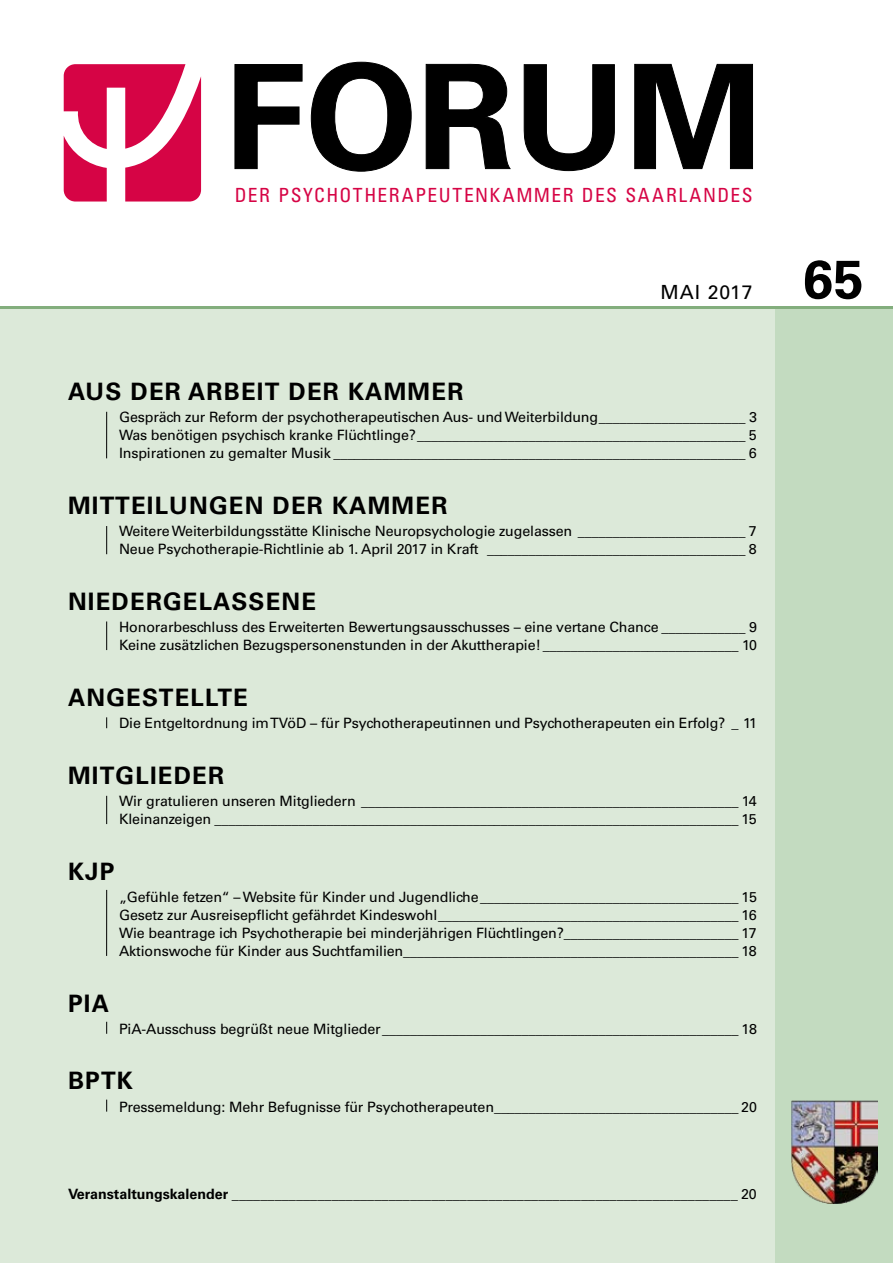
<style>
.page{position:relative;width:893px;height:1263px;background:#fff}
.page>*{position:absolute;margin:0;border:0;box-sizing:border-box;transform-origin:0 0}
.t1{font:700 54px "Univers LT Std";color:#000}
.t2{font:700 24px "Univers LT Std";letter-spacing:.05em;color:#000}
.t3{font:condensed 19.5px "Univers LT Std";letter-spacing:.08em;color:#d60445}
.t4{font:19.5px "Univers LT Std";letter-spacing:.05em;color:#000}
.t5{font:14.25px/18px "Univers LT Std";letter-spacing:-.01em;color:#000}
.s1{font-weight:700}
</style>
<div class="page">
<div style="left:0;top:308px;width:893px;height:955px;background:#dce9d9"></div>
<div style="left:776px;top:307px;width:117px;height:956px;background:#c3dbc0"></div>
<svg style="left:64px;top:64px;width:137px;height:138px"></svg>
<svg style="left:235px;top:64px;width:67px;height:105px"></svg>
<svg style="left:311px;top:62px;width:100px;height:109px"></svg>
<svg style="left:426px;top:64px;width:84px;height:105px"></svg>
<svg style="left:524px;top:65px;width:90px;height:106px"></svg>
<svg style="left:635px;top:64px;width:118px;height:105px"></svg>
<img style="left:792px;top:1100px;width:85px;height:103px">
<hr style="left:0;top:307px;width:893px;height:2px;background:#83ae7d">
<svg style="left:106px;top:526px;width:1px;height:28px"></svg>
<svg style="left:106px;top:796px;width:1px;height:28px"></svg>
<svg style="left:106px;top:621px;width:1px;height:29px"></svg>
<hr style="left:106px;top:412px;width:1px;height:46px;background:#000">
<hr style="left:106px;top:890px;width:1px;height:66px;background:#000">
<svg style="left:106px;top:1022px;width:1px;height:12px"></svg>
<svg style="left:106px;top:1099px;width:1px;height:12px"></svg>
<h3 class="t3" style="left:235px;top:182px;width:519px">DER PSYCHOTHERAPEUTENKAMMER DES SAARLANDES</h3>
<h3 class="t4" style="left:660px;top:280px;width:94px">Mai 2017</h3>
<h2 class="t2" style="left:68px;top:378px;width:397px">AUS DER ARBEIT DER KAMM ER</h2>
<p class="t5" style="left:119px;top:408px;width:639px;text-align:justify">Gespräch zur Reform der psychotherapeutischen Aus- und Weiterbildung_____________________ 3<br>Was benötigen psychisch kranke Flüchtlinge?_______________________________________________ 5<br>I nspirationen zu gemalter Musik ___________________________________________________________ 6</p>
<h2 class="t2" style="left:68px;top:491px;width:381px">MITTEILUNGEN DER KAMM ER</h2>
<p class="t5" style="left:119px;top:522px;width:639px">Weitere Weiterbildungsstätte Klinische Neuropsychologie zugelassen ________________________ 7<br>Neue Psychotherapie-Richtlinie ab 1. April 2017 in Kraft _____________________________________ 8</p>
<h2 class="t2" style="left:68px;top:587px;width:250px">NIEDERGELASSENE</h2>
<p class="t5" style="left:119px;top:618px;width:639px">Honorarbeschluss des Erweiterten Bewertungsausschusses – eine vertane Chance ____________ 9<br>Keine zusätzlichen Bezugspersonenstunden in der Akuttherapie! ____________________________ 10</p>
<h2 class="t2" style="left:68px;top:683px;width:181px">ANGESTELLTE</h2>
<p class="t5" style="left:119px;top:714px;width:639px">Die Entgeltordnung im TVöD – für Psychotherapeutinnen und Psychotherapeuten ein Erfolg? _ 11</p>
<h2 class="t2" style="left:68px;top:761px;width:158px">MITGLIEDER</h2>
<p class="t5" style="left:119px;top:792px;width:639px">Wir gratulieren unseren Mitgliedern ______________________________________________________ 14<br>Kleinanzeigen ___________________________________________________________________________ 15</p>
<h2 class="t2" style="left:68px;top:857px;width:48px">KJP</h2>
<p class="t5" style="left:119px;top:888px;width:639px;text-align:justify">„Gefühle fetzen“ – Website für Kinder und Jugendliche_____________________________________ 15<br>Gesetz zur Ausreisepflicht gefährdet Kindeswohl___________________________________________ 16<br>Wie beantrage ich Psychotherapie bei minderjährigen Flüchtlingen?_________________________ 17<br>Aktionswoche für Kinder aus Suchtfamilien________________________________________________ 18</p>
<h2 class="t2" style="left:68px;top:989px;width:29px">PIA</h2>
<p class="t5" style="left:119px;top:1020px;width:639px">PiA-Ausschuss begrüßt neue Mitglieder___________________________________________________ 18</p>
<h2 class="t2" style="left:68px;top:1067px;width:66px">BPTK</h2>
<p class="t5" style="left:119px;top:1098px;width:639px">Pressemeldung: Mehr Befugnisse für Psychotherapeuten___________________________________ 20</p>
<p class="t5" style="left:68px;top:1185px;width:690px"><span class="s1">VERANSTALTUNGSKALENDER</span> _______________________________________________________________________ 20</p>
<h1 class="t1" style="left:803px;top:248px;width:62px">65</h1>
</div>
